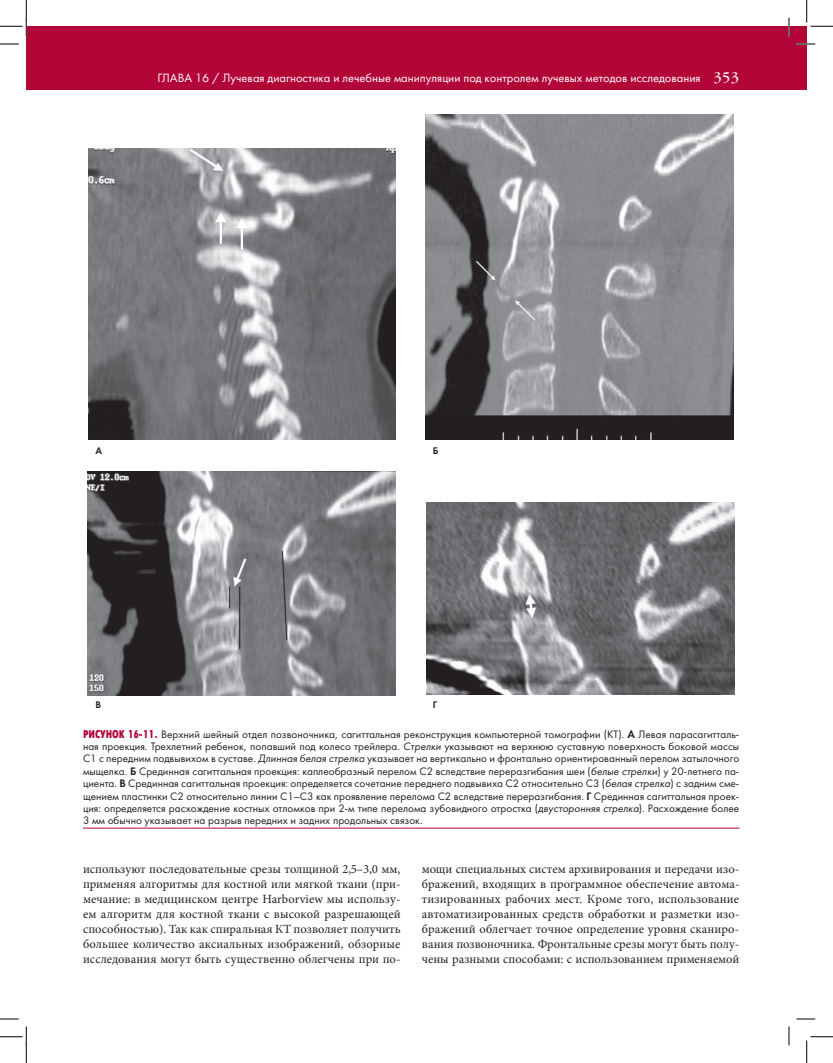
<style>
.page{position:relative;width:833px;height:1063px;background:#fff}
.page>*{position:absolute;margin:0;border:0;box-sizing:border-box;transform-origin:0 0}
.t1{font:12.5px/15px "Minion Pro";color:#231f20;text-align:justify}
.t2{font:12.5px "Futura Book C";color:#fff}
.t3{font:11.25px/12.4px "Futura Book C";color:#231f20;text-align:justify}
.t4{font:10px "Futura Demi C";color:#231f20}
.s1{font-family:"Garamond Book C";font-size:13.75px}
.s2{font-family:"Futuris X Cond C";color:#b30437}
.s3{font-family:"Futura Demi C"}
.s4{font-style:italic}
</style>
<div class="page">
<div style="left:26px;top:26px;width:780px;height:64px;background:#b30437"></div>
<hr style="left:83px;top:827px;width:655px;height:1px;background:#b30437">
<img style="left:89px;top:149px;width:306px;height:290px">
<img style="left:425px;top:115px;width:308px;height:324px">
<img style="left:87px;top:471px;width:308px;height:224px">
<img style="left:426px;top:503px;width:308px;height:191px">
<hr style="left:219px;top:220px;width:3px;height:24px;background:#fff">
<svg style="left:215px;top:212px;width:11px;height:10px"></svg>
<hr style="left:240px;top:226px;width:3px;height:23px;background:#fff">
<svg style="left:236px;top:218px;width:11px;height:10px"></svg>
<svg style="left:0;top:43px;width:19px;height:2px"></svg>
<svg style="left:796px;top:43px;width:18px;height:2px"></svg>
<svg style="left:0;top:1018px;width:19px;height:1px"></svg>
<svg style="left:796px;top:1018px;width:18px;height:1px"></svg>
<svg style="left:788px;top:18px;width:1px;height:18px"></svg>
<svg style="left:788px;top:1026px;width:1px;height:19px"></svg>
<svg style="left:0;top:0;width:27px;height:36px"></svg>
<svg style="left:0;top:1026px;width:27px;height:36px"></svg>
<svg style="left:806px;top:0;width:26px;height:27px"></svg>
<svg style="left:806px;top:1036px;width:26px;height:26px"></svg>
<p class="t2" style="left:157px;top:71px;width:583px">глава 16 / Лучевая диагностика и лечебные манипуляции под контролем лучевых методов исследования <span class="s1">353</span></p>
<p class="t4" style="left:95px;top:445px;width:8px">А</p>
<p class="t4" style="left:95px;top:698px;width:7px">В</p>
<p class="t4" style="left:432px;top:445px;width:7px">Б</p>
<p class="t4" style="left:432px;top:698px;width:6px">Г</p>
<p class="t3" style="left:83px;top:727px;width:657px"><span class="s2">Рисунок 16-11.</span> Верхний шейный отдел позвоночника, сагиттальная реконструкция компьютерной томографии (КТ). <span class="s3">A</span> Левая парасагитталь‑ ная проекция. Трехлетний ребенок, попавший под колесо трейлера. <span class="s4">Стрелки</span> указывают на верхнюю суставную поверхность боковой массы C1 с передним подвывихом в суставе. <span class="s4">Длинная белая стрелка</span> указывает на вертикально и фронтально ориентированный перелом затылочного мыщелка. <span class="s3">Б</span> Срединная сагиттальная проекция: каплеобразный перелом C2 вследствие переразгибания шеи (<span class="s4">белые стрелки</span>) у 20‑летнего па‑ циента. <span class="s3">В</span> Срединная сагиттальная проекция: определяется сочетание переднего подвывиха C2 относительно C3 (<span class="s4">белая стрелка</span>) с задним сме‑ щением пластинки C2 относительно линии C1–C3 как проявление перелома C2 вследствие переразгибания. <span class="s3">Г</span> Срединная сагиттальная проек‑ ция: определяется расхождение костных отломков при 2‑м типе перелома зубовидного отростка (<span class="s4">двусторонняя стрелка</span>). Расхождение более 3 мм обычно указывает на разрыв передних и задних продольных связок.</p>
<p class="t1" style="left:83px;top:861px;width:319px">используют последовательные срезы толщиной 2,5–3,0 мм, применяя алгоритмы для костной или мягкой ткани (при&shy;мечание: в медицинском центре Harborview мы использу&shy;ем алгоритм для костной ткани с высокой разрешающей способностью). Так как спиральная КТ позволяет получить большее количество аксиальных изображений, обзорные исследования могут быть существенно облегчены при по-</p>
<p class="t1" style="left:421px;top:861px;width:319px">мощи специальных систем архивирования и передачи изо&shy;бражений, входящих в программное обеспечение автома&shy;тизированных рабочих мест. Кроме того, использование автоматизированных средств обработки и разметки изо&shy;бражений облегчает точное определение уровня сканиро&shy;вания позвоночника. Фронтальные срезы могут быть полу&shy;чены разными способами: с использованием применяемой</p>
</div>
